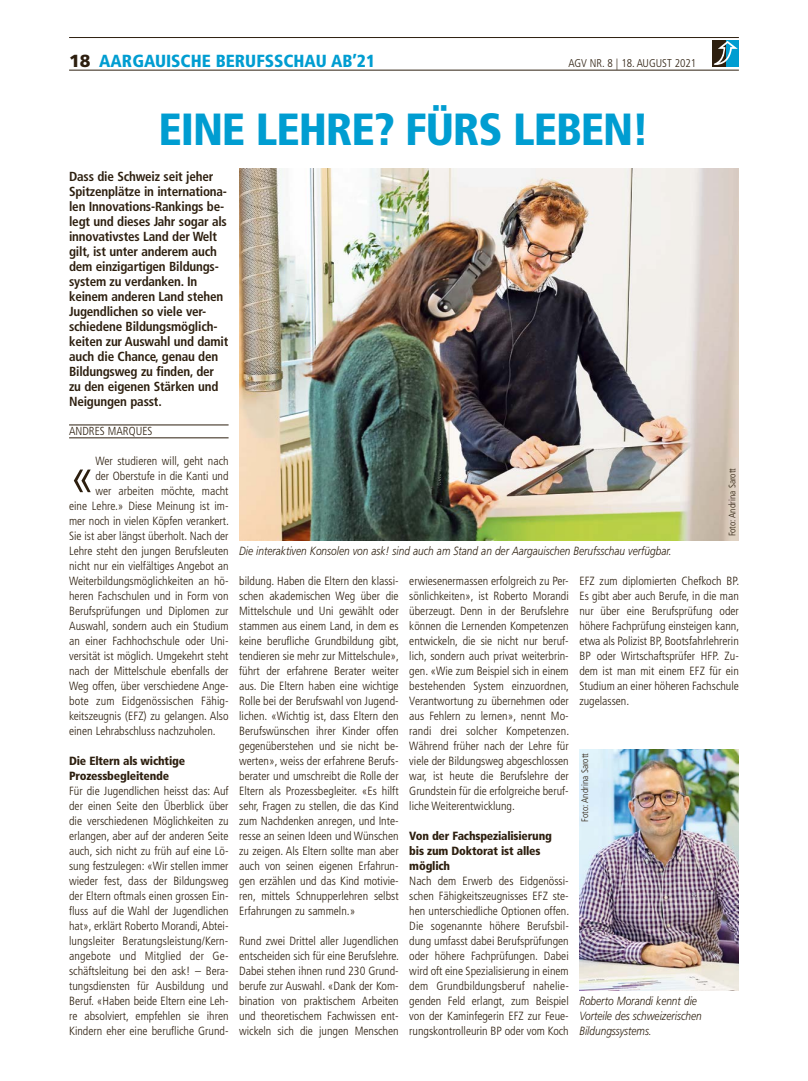
<style>
.page{position:relative;width:808px;height:1081px;background:#fff}
.page>*{position:absolute;margin:0;border:0;box-sizing:border-box;transform-origin:0 0}
.t1{font:300 condensed 54.88px "Frutiger";color:#2d1f0f}
.t2{font:900 condensed 45px "Frutiger";letter-spacing:-.025em;color:#009dd1}
.t3{font:900 condensed 17.5px "Frutiger";color:#009dd1}
.t4{font:700 condensed 13.12px/15px "Frutiger";letter-spacing:-.015em;color:#2d1f0f}
.t5{font:300 condensed 11.88px/15px "Frutiger";color:#2d1f0f;text-align:justify}
.t6{font:italic 300 11.88px/15px "Frutiger";color:#2d1f0f;scale:.85 1}
.t7{font:900 condensed 11.88px/15px "Frutiger";letter-spacing:-.015em;color:#2d1f0f}
.t8{font:300 condensed 11.62px "Frutiger";color:#2d1f0f}
.t9{font:300 condensed 11.25px "Frutiger";color:#2d1f0f}
.t10{font:300 condensed 9.38px "Frutiger";color:#2d1f0f}
.s1{font-stretch:normal;color:#2d1f0f}
</style>
<div class="page">
<hr style="left:69px;top:70px;width:670px;height:1px;background:#2d1f0f">
<hr style="left:69px;top:37px;width:670px;height:1px;background:#2d1f0f">
<div style="left:713px;top:40px;width:13px;height:27px;background:#2d1f0f"></div>
<div style="left:726px;top:40px;width:13px;height:27px;background:#009dd1"></div>
<svg style="left:714px;top:41px;width:24px;height:24px"></svg>
<hr style="left:69px;top:425px;width:160px;height:1px;background:#2d1f0f">
<hr style="left:69px;top:437px;width:160px;height:1px;background:#2d1f0f">
<img style="left:239px;top:169px;width:500px;height:371px">
<img style="left:579px;top:749px;width:160px;height:241px">
<h3 class="t3" style="left:69px;top:50px;width:308px"><span class="s1">18</span> AARGAUISCHE BERUFSSCHAU AB’21</h3>
<p class="t9" style="left:568px;top:57px;width:129px">AGV NR. 8 | 18. AUGUST 2021</p>
<h2 class="t2" style="left:159px;top:103px;width:492px">EINE LEHRE? FÜRS LEBEN!</h2>
<p class="t4" style="left:69px;top:169px;width:161px">Dass die Schweiz seit jeher<br>Spitzenplätze in internationa&shy;len Innovations-Rankings be&shy;legt und dieses Jahr sogar als innovativstes Land der Welt gilt, ist unter anderem auch dem einzigartigen Bildungs&shy;system zu verdanken. In keinem anderen Land stehen<br>Jugendlichen so viele ver&shy;schiedene Bildungsmöglich&shy;keiten zur Auswahl und damit auch die Chance, genau den<br>Bildungsweg zu finden, der zu den eigenen Stärken und<br>Neigungen passt.</p>
<p class="t8" style="left:69px;top:424px;width:85px">ANDRES MARQUES</p>
<h1 class="t1" style="left:69px;top:445px;width:28px">«</h1>
<p class="t5" style="left:95px;top:454px;width:135px">Wer studieren will, geht nach</p>
<p class="t5" style="left:95px;top:469px;width:135px">der Oberstufe in die Kanti und</p>
<p class="t5" style="left:95px;top:484px;width:135px">wer arbeiten möchte, macht</p>
<p class="t5" style="left:69px;top:499px;width:161px">eine Lehre.» Diese Meinung ist im-</p>
<p class="t5" style="left:69px;top:514px;width:161px">mer noch in vielen Köpfen verankert.</p>
<p class="t5" style="left:69px;top:529px;width:161px">Sie ist aber längst überholt. Nach der</p>
<p class="t5" style="left:69px;top:544px;width:161px">Lehre steht den jungen Berufsleuten</p>
<p class="t5" style="left:69px;top:559px;width:161px">nicht nur ein vielfältiges Angebot an</p>
<p class="t5" style="left:69px;top:574px;width:161px">Weiterbildungsmöglichkeiten an hö-</p>
<p class="t5" style="left:69px;top:589px;width:161px">heren Fachschulen und in Form von</p>
<p class="t5" style="left:69px;top:604px;width:161px">Berufsprüfungen und Diplomen zur</p>
<p class="t5" style="left:69px;top:619px;width:161px">Auswahl, sondern auch ein Studium</p>
<p class="t5" style="left:69px;top:634px;width:161px">an einer Fachhochschule oder Uni-</p>
<p class="t5" style="left:69px;top:649px;width:161px">versität ist möglich. Umgekehrt steht</p>
<p class="t5" style="left:69px;top:664px;width:161px">nach der Mittelschule ebenfalls der</p>
<p class="t5" style="left:69px;top:679px;width:161px">Weg offen, über verschiedene Ange-</p>
<p class="t5" style="left:69px;top:694px;width:161px">bote zum Eidgenössischen Fähig-</p>
<p class="t5" style="left:69px;top:709px;width:161px">keitszeugnis (EFZ) zu gelangen. Also</p>
<p class="t5" style="left:69px;top:724px;width:148px">einen Lehrabschluss nachzuholen.</p>
<p class="t7" style="left:69px;top:753px;width:118px">Die Eltern als wichtige<br>Prozessbegleitende</p>
<p class="t5" style="left:69px;top:784px;width:161px">Für die Jugendlichen heisst das: Auf der einen Seite den Überblick über die verschiedenen Möglichkeiten zu erlangen, aber auf der anderen Seite auch, sich nicht zu früh auf eine Lö&shy;sung festzulegen: «Wir stellen immer wieder fest, dass der Bildungsweg der Eltern oftmals einen grossen Ein&shy;fluss auf die Wahl der Jugendlichen hat», erklärt Roberto Morandi, Abtei&shy;lungsleiter Beratungsleistung/Kern&shy;angebote und Mitglied der Ge&shy;schäftsleitung bei den ask! – Bera&shy;tungsdiensten für Ausbildung und Beruf. «Haben beide Eltern eine Leh&shy;re absolviert, empfehlen sie ihren Kindern eher eine berufliche Grund-</p>
<p class="t10" style="left:727px;top:536px;width:70px;rotate:-90deg">Foto: Andrina Sarott</p>
<p class="t6" style="left:239px;top:543px;width:510px">Die interaktiven Konsolen von ask! sind auch am Stand an der Aargauischen Berufsschau verfügbar.</p>
<p class="t5" style="left:579px;top:573px;width:161px">EFZ zum diplomierten Chefkoch BP.<br>Es gibt aber auch Berufe, in die man nur über eine Berufsprüfung oder höhere Fachprüfung einsteigen kann, etwa als Polizist BP, Bootsfahrlehrerin BP oder Wirtschaftsprüfer HFP. Zu&shy;dem ist man mit einem EFZ für ein Studium an einer höheren Fachschule zugelassen.</p>
<p class="t5" style="left:409px;top:573px;width:161px">erwiesenermassen erfolgreich zu Per&shy;sönlichkeiten», ist Roberto Morandi überzeugt. Denn in der Berufslehre können die Lernenden Kompetenzen entwickeln, die sie nicht nur beruf&shy;lich, sondern auch privat weiterbrin&shy;gen. «Wie zum Beispiel sich in einem bestehenden System einzuordnen, Verantwortung zu übernehmen oder aus Fehlern zu lernen», nennt Mo&shy;randi drei solcher Kompetenzen.<br>Während früher nach der Lehre für viele der Bildungsweg abgeschlossen war, ist heute die Berufslehre der Grundstein für die erfolgreiche beruf&shy;liche Weiterentwicklung.</p>
<p class="t7" style="left:409px;top:828px;width:144px">Von der Fachspezialisierung bis zum Doktorat ist alles möglich</p>
<p class="t5" style="left:409px;top:873px;width:161px">Nach dem Erwerb des Eidgenössi&shy;schen Fähigkeitszeugnisses EFZ ste&shy;hen unterschiedliche Optionen offen.<br>Die sogenannte höhere Berufsbil&shy;dung umfasst dabei Berufsprüfungen oder höhere Fachprüfungen. Dabei wird oft eine Spezialisierung in einem dem Grundbildungsberuf nahelie&shy;genden Feld erlangt, zum Beispiel von der Kaminfegerin EFZ zur Feue&shy;rungskontrolleurin BP oder vom Koch</p>
<p class="t5" style="left:239px;top:573px;width:161px">bildung. Haben die Eltern den klassi&shy;schen akademischen Weg über die Mittelschule und Uni gewählt oder stammen aus einem Land, in dem es keine berufliche Grundbildung gibt, tendieren sie mehr zur Mittelschule», führt der erfahrene Berater weiter aus. Die Eltern haben eine wichtige Rolle bei der Berufswahl von Jugend&shy;lichen. «Wichtig ist, dass Eltern den Berufswünschen ihrer Kinder offen gegenüberstehen und sie nicht be&shy;werten», weiss der erfahrene Berufs&shy;berater und umschreibt die Rolle der Eltern als Prozessbegleiter. «Es hilft sehr, Fragen zu stellen, die das Kind zum Nachdenken anregen, und Inte&shy;resse an seinen Ideen und Wünschen zu zeigen. Als Eltern sollte man aber auch von seinen eigenen Erfahrun&shy;gen erzählen und das Kind motivie&shy;ren, mittels Schnupperlehren selbst Erfahrungen zu sammeln.»</p>
<p class="t5" style="left:239px;top:933px;width:161px">Rund zwei Drittel aller Jugendlichen entscheiden sich für eine Berufslehre.<br>Dabei stehen ihnen rund 230 Grund&shy;berufe zur Auswahl. «Dank der Kom&shy;bination von praktischem Arbeiten und theoretischem Fachwissen ent&shy;wickeln sich die jungen Menschen</p>
<p class="t10" style="left:580px;top:821px;width:70px;rotate:-90deg">Foto: Andrina Sarott</p>
<p class="t6" style="left:579px;top:993px;width:145px">Roberto Morandi kennt die<br>Vorteile des schweizerischen<br>Bildungssystems.</p>
</div>
